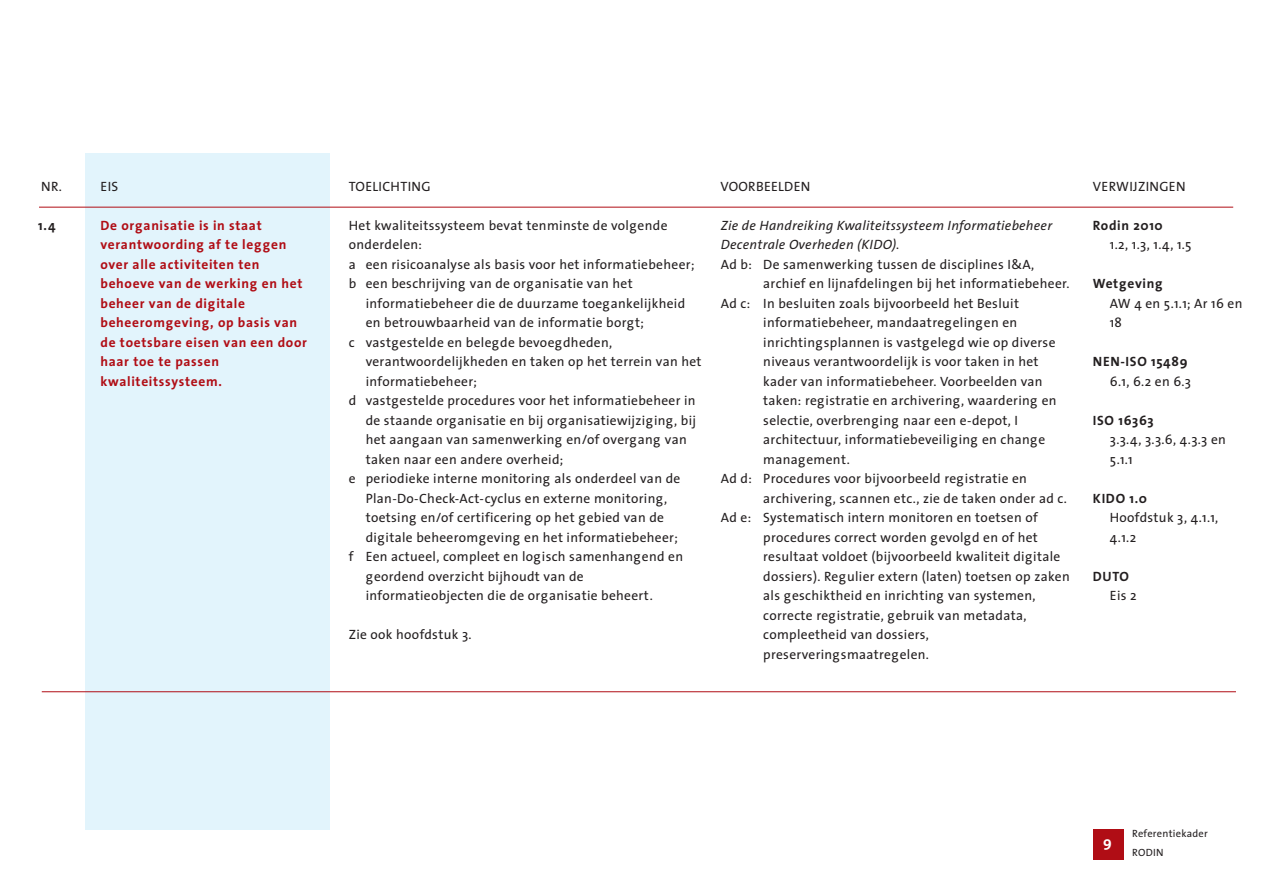
<style>
.page{position:relative;width:1263px;height:893px;background:#fff}
.page>*{position:absolute;margin:0;border:0;box-sizing:border-box;transform-origin:0 0}
.t1{font:700 15px "Thesis Sans";color:#fff}
.t2{font:13.5px/19.5px "Thesis Sans";letter-spacing:.025em;color:#231f20}
.t3{font:700 13.5px/19.5px "Thesis Sans";letter-spacing:.05em;color:#b00d15}
.t4{font:italic 13.5px/19.5px "Thesis Sans";letter-spacing:.025em;color:#231f20}
.t5{font:700 13.5px "Thesis Sans";letter-spacing:.05em;color:#231f20}
.t6{font:10.5px/19.5px "Thesis Sans";letter-spacing:.025em;color:#231f20}
</style>
<div class="page">
<div style="left:85px;top:153px;width:244px;height:676px;background:#e2f4fc"></div>
<hr style="left:39px;top:207px;width:1194px;height:1px;background:#b00d15">
<div style="left:1093px;top:829px;width:31px;height:31px;background:#b00d15"></div>
<hr style="left:42px;top:691px;width:1194px;height:1px;background:#b00d15">
<p class="t2" style="left:41px;top:178px;width:22px">NR.</p>
<p class="t2" style="left:101px;top:178px;width:19px">EIS</p>
<p class="t2" style="left:349px;top:178px;width:83px">TOELICHTING</p>
<p class="t2" style="left:720px;top:178px;width:92px">VOORBEELDEN</p>
<p class="t2" style="left:1093px;top:178px;width:94px">VERWIJZINGEN</p>
<p class="t5" style="left:38px;top:220px;width:19px">1.4</p>
<p class="t3" style="left:101px;top:217px;width:208px">De organisatie is in staat verantwoording af te leggen over alle activiteiten ten behoeve van de werking en het beheer van de digitale beheeromgeving, op basis van de toetsbare eisen van een door haar toe te passen kwaliteitssysteem.</p>
<p class="t2" style="left:349px;top:217px;width:347px">Het kwaliteitssysteem bevat tenminste de volgende onderdelen:<br>a een risicoanalyse als basis voor het informatiebeheer; b een beschrijving van de organisatie van het</p>
<p class="t2" style="left:366px;top:295px;width:321px">informatiebeheer die de duurzame toegankelijkheid</p>
<p class="t2" style="left:366px;top:314px;width:280px">en betrouwbaarheid van de informatie borgt;</p>
<p class="t2" style="left:349px;top:334px;width:265px">c vastgestelde en belegde bevoegdheden,</p>
<p class="t2" style="left:366px;top:353px;width:337px">verantwoordelijkheden en taken op het terrein van het</p>
<p class="t2" style="left:366px;top:373px;width:113px">informatiebeheer;</p>
<p class="t2" style="left:349px;top:392px;width:348px">d vastgestelde procedures voor het informatiebeheer in</p>
<p class="t2" style="left:366px;top:412px;width:332px">de staande organisatie en bij organisatiewijziging, bij</p>
<p class="t2" style="left:366px;top:431px;width:323px">het aangaan van samenwerking en/of overgang van</p>
<p class="t2" style="left:366px;top:451px;width:199px">taken naar een andere overheid;</p>
<p class="t2" style="left:349px;top:470px;width:333px">e periodieke interne monitoring als onderdeel van de</p>
<p class="t2" style="left:366px;top:490px;width:303px">Plan-Do-Check-Act-cyclus en externe monitoring,</p>
<p class="t2" style="left:366px;top:509px;width:300px">toetsing en/of certificering op het gebied van de</p>
<p class="t2" style="left:366px;top:529px;width:314px">digitale beheeromgeving en het informatiebeheer;</p>
<p class="t2" style="left:349px;top:548px;width:336px">f Een actueel, compleet en logisch samenhangend en</p>
<p class="t2" style="left:366px;top:568px;width:220px">geordend overzicht bijhoudt van de</p>
<p class="t2" style="left:366px;top:587px;width:289px">informatieobjecten die de organisatie beheert.</p>
<p class="t2" style="left:349px;top:626px;width:124px">Zie ook hoofdstuk 3.</p>
<p class="t4" style="left:721px;top:217px;width:333px">Zie de Handreiking Kwaliteitssysteem Informatiebeheer<br>Decentrale Overheden (KIDO).</p>
<p class="t2" style="left:721px;top:256px;width:315px">Ad b: De samenwerking tussen de disciplines I&amp;A,</p>
<p class="t2" style="left:763px;top:275px;width:308px">archief en lijnafdelingen bij het informatiebeheer.</p>
<p class="t2" style="left:721px;top:295px;width:300px">Ad c: In besluiten zoals bijvoorbeeld het Besluit</p>
<p class="t2" style="left:763px;top:314px;width:256px">informatiebeheer, mandaatregelingen en</p>
<p class="t2" style="left:763px;top:334px;width:294px">inrichtingsplannen is vastgelegd wie op diverse</p>
<p class="t2" style="left:763px;top:353px;width:277px">niveaus verantwoordelijk is voor taken in het</p>
<p class="t2" style="left:763px;top:373px;width:281px">kader van informatiebeheer. Voorbeelden van</p>
<p class="t2" style="left:763px;top:392px;width:295px">taken: registratie en archivering, waardering en</p>
<p class="t2" style="left:763px;top:412px;width:256px">selectie, overbrenging naar een e-depot, I</p>
<p class="t2" style="left:763px;top:431px;width:284px">architectuur, informatiebeveiliging en change</p>
<p class="t2" style="left:763px;top:451px;width:88px">management.</p>
<p class="t2" style="left:721px;top:470px;width:308px">Ad d: Procedures voor bijvoorbeeld registratie en</p>
<p class="t2" style="left:763px;top:490px;width:305px">archivering, scannen etc., zie de taken onder ad c.</p>
<p class="t2" style="left:721px;top:509px;width:318px">Ad e: Systematisch intern monitoren en toetsen of</p>
<p class="t2" style="left:763px;top:529px;width:276px">procedures correct worden gevolgd en of het</p>
<p class="t2" style="left:763px;top:548px;width:299px">resultaat voldoet (bijvoorbeeld kwaliteit digitale</p>
<p class="t2" style="left:763px;top:568px;width:308px">dossiers). Regulier extern (laten) toetsen op zaken</p>
<p class="t2" style="left:763px;top:587px;width:274px">als geschiktheid en inrichting van systemen,</p>
<p class="t2" style="left:763px;top:607px;width:265px">correcte registratie, gebruik van metadata,</p>
<p class="t2" style="left:763px;top:626px;width:167px">compleetheid van dossiers,</p>
<p class="t2" style="left:763px;top:646px;width:167px">preserveringsmaatregelen.</p>
<p class="t5" style="left:1093px;top:220px;width:71px">Rodin 2010</p>
<p class="t2" style="left:1110px;top:236px;width:83px">1.2, 1.3, 1.4, 1.5</p>
<p class="t5" style="left:1093px;top:278px;width:72px">Wetgeving</p>
<p class="t2" style="left:1110px;top:295px;width:134px">AW 4 en 5.1.1; Ar 16 en<br>18</p>
<p class="t5" style="left:1093px;top:356px;width:96px">NEN-ISO 15489</p>
<p class="t2" style="left:1110px;top:373px;width:83px">6.1, 6.2 en 6.3</p>
<p class="t5" style="left:1093px;top:415px;width:62px">ISO 16363</p>
<p class="t2" style="left:1110px;top:431px;width:118px">3.3.4, 3.3.6, 4.3.3 en<br>5.1.1</p>
<p class="t5" style="left:1093px;top:493px;width:55px">KIDO 1.0</p>
<p class="t2" style="left:1110px;top:509px;width:110px">Hoofdstuk 3, 4.1.1,<br>4.1.2</p>
<p class="t5" style="left:1093px;top:571px;width:38px">DUTO</p>
<p class="t2" style="left:1110px;top:587px;width:28px">Eis 2</p>
<p class="t1" style="left:1103px;top:836px;width:10px">9</p>
<p class="t6" style="left:1132px;top:825px;width:77px">Referentiekader<br>RODIN</p>
</div>
